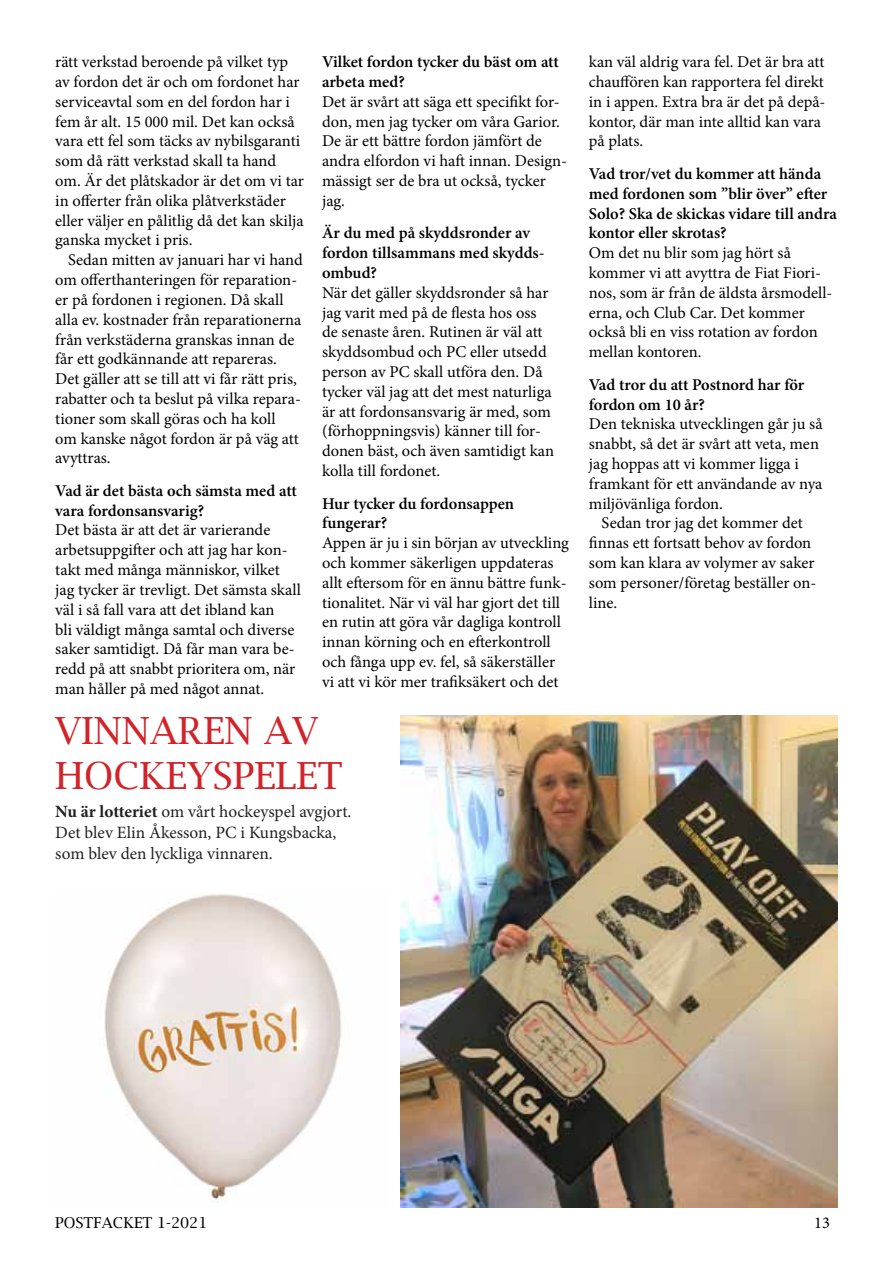
<style>
.page{position:relative;width:893px;height:1263px;background:#fff}
.page>*{position:absolute;margin:0;border:0;box-sizing:border-box;transform-origin:0 0}
.t1{font:37.5px/45px "Lucida Bright";color:#d2232a}
.t2{font:17.25px/20.7px "Minion Pro";color:#212121}
.t3{font:16.5px/19.8px "Minion Pro";color:#000}
.t4{font:600 16.5px/19.8px "Minion Pro";letter-spacing:-.005em;color:#000}
.t5{font:15px "Lucida Bright";color:#000}
.s1{font-weight:700}
</style>
<div class="page">
<img style="left:401px;top:716px;width:437px;height:492px">
<img style="left:104px;top:894px;width:238px;height:308px">
<p class="t3" style="left:55px;top:52px;width:250px">rätt verkstad beroende på vilket typ av fordon det är och om fordonet har serviceavtal som en del fordon har i fem år alt. 15 000 mil. Det kan också vara ett fel som täcks av nybilsgaranti som då rätt verkstad skall ta hand om. Är det plåtskador är det om vi tar in offerter från olika plåtverkstäder eller väljer en pålitlig då det kan skilja ganska mycket i pris.</p>
<p class="t3" style="left:55px;top:250px;width:249px;text-indent:13px">Sedan mitten av januari har vi hand om offerthanteringen för reparation&shy;er på fordonen i regionen. Då skall alla ev. kostnader från reparationerna från verkstäderna granskas innan de får ett godkännande att repareras.<br>Det gäller att se till att vi får rätt pris, rabatter och ta beslut på vilka repara&shy;tioner som skall göras och ha koll<br>om kanske något fordon är på väg att avyttras.</p>
<p class="t4" style="left:55px;top:481px;width:243px">Vad är det bästa och sämsta med att vara fordonsansvarig?</p>
<p class="t3" style="left:55px;top:520px;width:247px">Det bästa är att det är varierande arbetsuppgifter och att jag har kon&shy;takt med många människor, vilket jag tycker är trevligt. Det sämsta skall väl i så fall vara att det ibland kan<br>bli väldigt många samtal och diverse saker samtidigt. Då får man vara be&shy;redd på att snabbt prioritera om, när man håller på med något annat.</p>
<p class="t4" style="left:322px;top:52px;width:238px">Vilket fordon tycker du bäst om att arbeta med?</p>
<p class="t3" style="left:322px;top:92px;width:247px">Det är svårt att säga ett specifikt for&shy;don, men jag tycker om våra Garior.<br>De är ett bättre fordon jämfört de andra elfordon vi haft innan. Design&shy;mässigt ser de bra ut också, tycker jag.</p>
<p class="t4" style="left:322px;top:223px;width:224px">Är du med på skyddsronder av fordon tillsammans med skydds&shy;ombud?</p>
<p class="t3" style="left:322px;top:283px;width:234px">När det gäller skyddsronder så har jag varit med på de flesta hos oss de senaste åren. Rutinen är väl att skyddsombud och PC eller utsedd person av PC skall utföra den. Då tycker väl jag att det mest naturliga är att fordonsansvarig är med, som (förhoppningsvis) känner till for&shy;donen bäst, och även samtidigt kan kolla till fordonet.</p>
<p class="t4" style="left:322px;top:493px;width:194px">Hur tycker du fordonsappen fungerar?</p>
<p class="t3" style="left:322px;top:533px;width:248px">Appen är ju i sin början av utveckling och kommer säkerligen uppdateras allt eftersom för en ännu bättre funk&shy;tionalitet. När vi väl har gjort det till en rutin att göra vår dagliga kontroll innan körning och en efterkontroll och fånga upp ev. fel, så säkerställer vi att vi kör mer trafiksäkert och det</p>
<h1 class="t1" style="left:55px;top:708px;width:289px">VINNAREN AV<br>HOCKEYSPELET</h1>
<p class="t2" style="left:55px;top:801px;width:298px"><span class="s1">Nu är lotteriet</span> om vårt hockeyspel avgjort.<br>Det blev Elin Åkesson, PC i Kungsbacka, som blev den lyckliga vinnaren.</p>
<p class="t3" style="left:589px;top:52px;width:238px">kan väl aldrig vara fel. Det är bra att chauffören kan rapportera fel direkt in i appen. Extra bra är det på depå&shy;kontor, där man inte alltid kan vara på plats.</p>
<p class="t4" style="left:589px;top:164px;width:250px">Vad tror/vet du kommer att hända med fordonen som ”blir över” efter<br>Solo? Ska de skickas vidare till andra kontor eller skrotas?</p>
<p class="t3" style="left:589px;top:243px;width:245px">Om det nu blir som jag hört så kommer vi att avyttra de Fiat Fiori&shy;nos, som är från de äldsta årsmodell&shy;erna, och Club Car. Det kommer också bli en viss rotation av fordon mellan kontoren.</p>
<p class="t4" style="left:589px;top:375px;width:217px">Vad tror du att Postnord har för fordon om 10 år?</p>
<p class="t3" style="left:589px;top:414px;width:235px">Den tekniska utvecklingen går ju så snabbt, så det är svårt att veta, men jag hoppas att vi kommer ligga i framkant för ett användande av nya miljövänliga fordon.</p>
<p class="t3" style="left:589px;top:513px;width:229px;text-indent:13px">Sedan tror jag det kommer det finnas ett fortsatt behov av fordon som kan klara av volymer av saker som personer/företag beställer on&shy;line.</p>
<p class="t5" style="left:55px;top:1214px;width:154px">POSTFACKET 1-2021</p>
<p class="t3" style="left:814px;top:1213px;width:17px">13</p>
</div>
